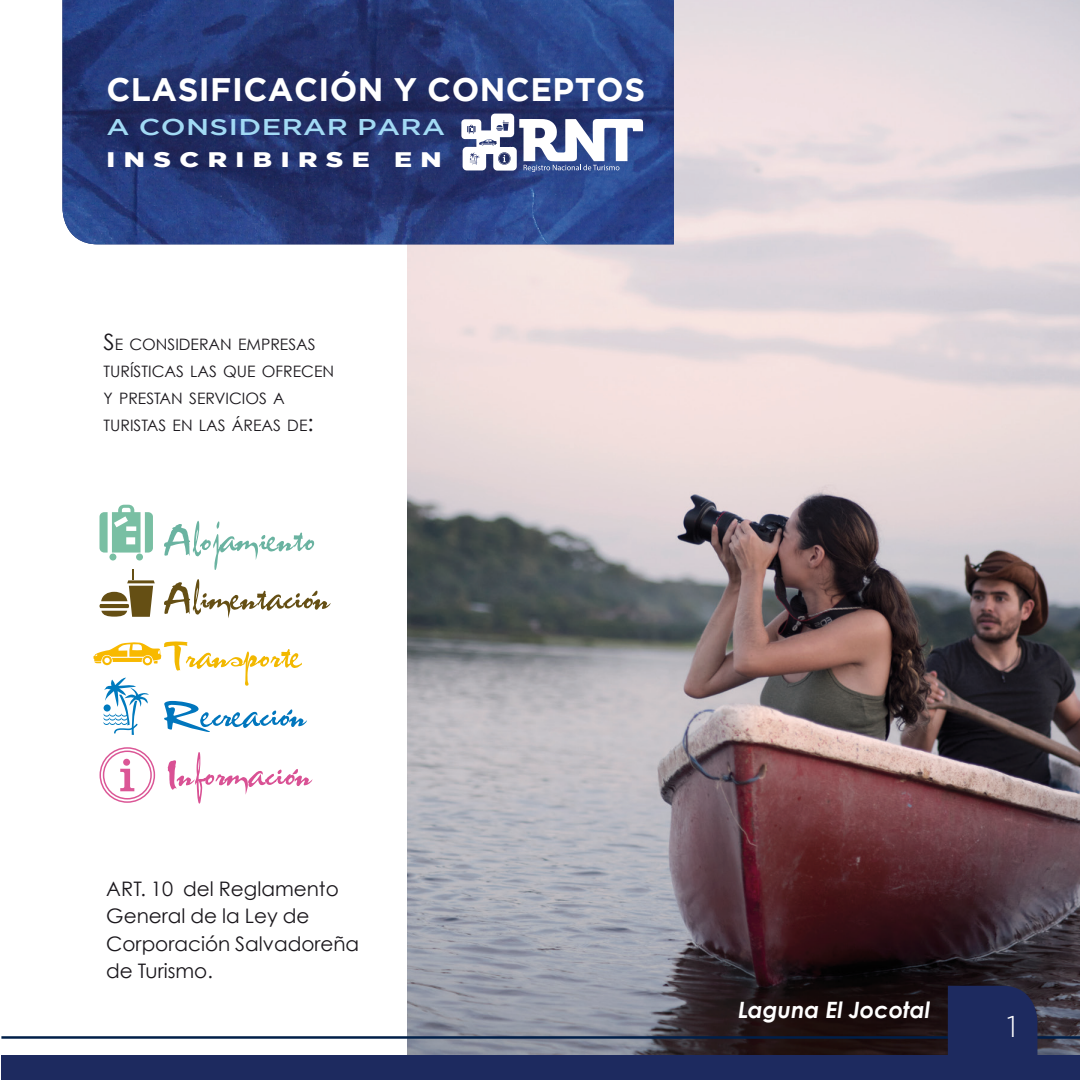
<style>
.page{position:relative;width:1080px;height:1080px;background:#fff}
.page>*{position:absolute;margin:0;border:0;box-sizing:border-box;transform-origin:0 0}
.t1{font:700 32.5px "Gotham";letter-spacing:.015em;color:#fff}
.t2{font:300 30px "Gotham";color:#fff}
.t3{font:500 22.75px "Gotham";letter-spacing:.015em;color:#a2daf4;scale:1.29 1}
.t4{font:italic 700 22.5px "Century Gothic";color:#fff}
.t5{font:900 21px "Gotham";letter-spacing:.315em;color:#fff;scale:1.29 1}
.t6{font:20px/27.5px "Century Gothic";color:#1a171c}
.t7{font:15.75px/27px "Century Gothic";color:#1a171c}
.s1{font-size:22.5px}
</style>
<div class="page">
<img style="left:408px;top:0;width:672px;height:1056px">
<img style="left:62px;top:0;width:612px;height:244px">
<svg style="left:461px;top:114px;width:182px;height:58px"></svg>
<svg style="left:164px;top:521px;width:150px;height:49px"></svg>
<div style="left:109px;top:554px;width:7px;height:7px;background:#79bfa3;border-radius:50%"></div>
<div style="left:136px;top:554px;width:7px;height:7px;background:#79bfa3;border-radius:50%"></div>
<svg style="left:100px;top:505px;width:53px;height:48px"></svg>
<svg style="left:100px;top:570px;width:55px;height:47px"></svg>
<svg style="left:100px;top:747px;width:55px;height:56px"></svg>
<svg style="left:164px;top:579px;width:167px;height:39px"></svg>
<svg style="left:93px;top:641px;width:214px;height:94px"></svg>
<svg style="left:168px;top:752px;width:145px;height:52px"></svg>
<hr style="left:1px;top:1036px;width:1079px;height:3px;background:#001f49">
<div style="left:1px;top:1056px;width:1079px;height:24px;background:#1d2a5f"></div>
<div style="left:948px;top:986px;width:89px;height:70px;background:#1d2a5f"></div>
<h1 class="t1" style="left:107px;top:71px;width:540px">CLASIFICACIÓN Y CONCEPTOS</h1>
<h3 class="t3" style="left:107px;top:114px;width:264px">A CONSIDERAR PARA</h3>
<h3 class="t5" style="left:106px;top:147px;width:261px">INSCRIBIRSE EN</h3>
<p class="t7" style="left:103px;top:331px;width:232px"><span class="s1">S</span>E CONSIDERAN EMPRESAS<br>TURÍSTICAS LAS QUE OFRECEN<br>Y PRESTAN SERVICIOS A<br>TURISTAS EN LAS ÁREAS DE<span class="s1">:</span></p>
<p class="t6" style="left:106px;top:874px;width:254px">ART. 10 del Reglamento<br>General de la Ley de<br>Corporación Salvadoreña de Turismo.</p>
<h3 class="t4" style="left:738px;top:995px;width:194px">Laguna El Jocotal</h3>
<h2 class="t2" style="left:1007px;top:1010px;width:12px">1</h2>
</div>
